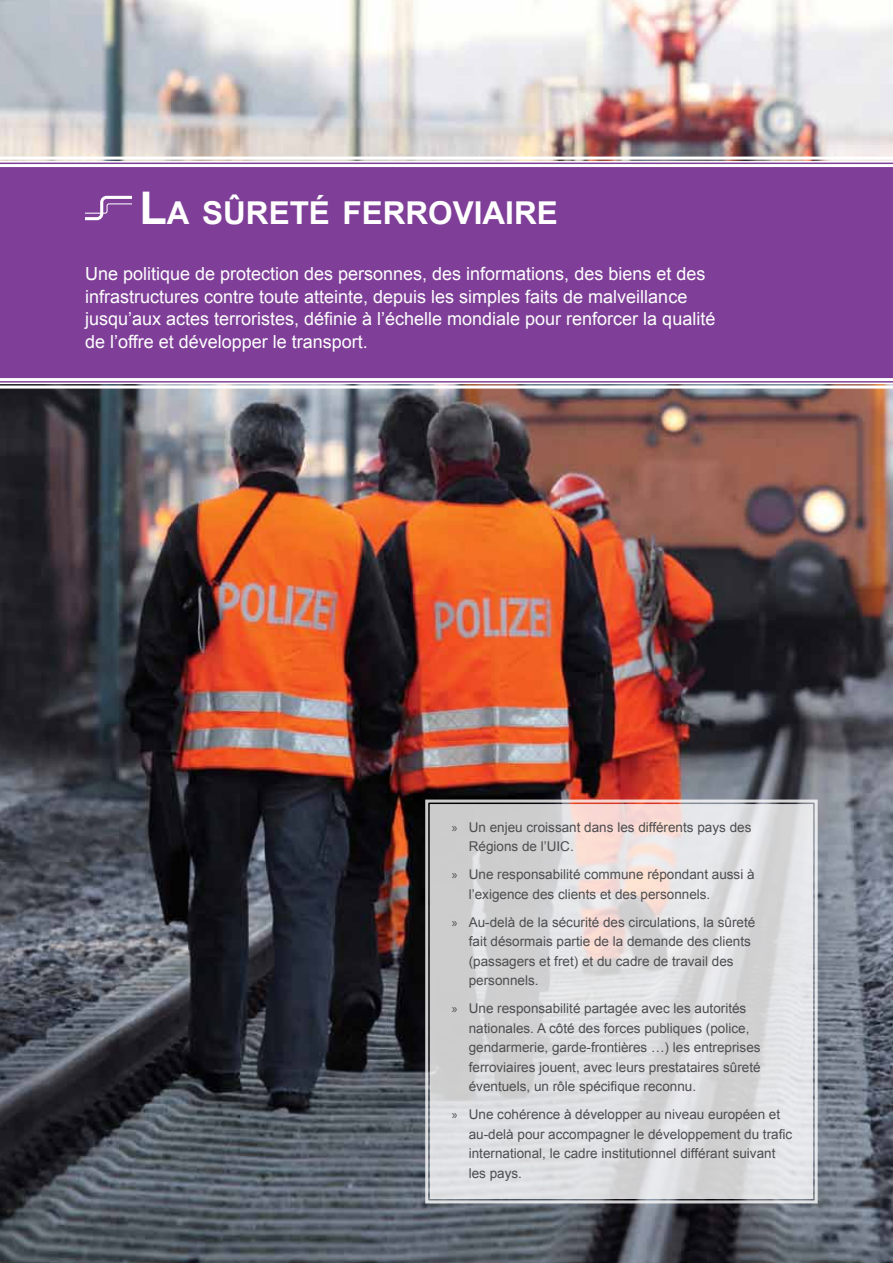
<style>
.page{position:relative;width:893px;height:1263px;background:#fff}
.page>*{position:absolute;margin:0;border:0;box-sizing:border-box;transform-origin:0 0}
.t1{font:700 31.5px "Arial";color:#fff}
.t2{font:18px/22.5px "Arial";color:#fff}
.t3{font:13.5px/19.5px "Arial";color:#4d4d4f}
.s1{font-size:45px}
.s2{font-family:"Myriad Pro"}
</style>
<div class="page">
<img style="left:0;top:0;width:893px;height:1263px">
<img style="left:0;top:155px;width:893px;height:235px">
<svg style="left:0;top:161px;width:893px;height:223px"></svg>
<div style="left:0;top:164px;width:893px;height:217px;background:#7f3f98"></div>
<svg style="left:424px;top:798px;width:395px;height:407px;background:#d7d6d7"></svg>
<div style="left:430px;top:804px;width:383px;height:395px;border:2px solid #fff"></div>
<div style="left:433px;top:807px;width:377px;height:389px;border:3px solid #fff"></div>
<svg style="left:85px;top:196px;width:46px;height:24px"></svg>
<h1 class="t1" style="left:139px;top:192px;width:420px"><span class="s1">L</span>A SÛRETÉ FERROVIAIRE</h1>
<p class="t2" style="left:85px;top:263px;width:632px">Une politique de protection des personnes, des informations, des biens et des infrastructures contre toute atteinte, depuis les simples faits de malveillance jusqu’aux actes terroristes, définie à l’échelle mondiale pour renforcer la qualité de l’offre et développer le transport.</p>
<p class="t3" style="left:469px;top:817px;width:284px;text-indent:-17px"><span class="s2">»</span> Un enjeu croissant dans les différents pays des<br>Régions de l’UIC.</p>
<p class="t3" style="left:469px;top:865px;width:287px;text-indent:-17px"><span class="s2">»</span> Une responsabilité commune répondant aussi à l’exigence des clients et des personnels.</p>
<p class="t3" style="left:469px;top:912px;width:288px;text-indent:-17px"><span class="s2">»</span> Au-delà de la sécurité des circulations, la sûreté fait désormais partie de la demande des clients (passagers et fret) et du cadre de travail des personnels.</p>
<p class="t3" style="left:469px;top:999px;width:293px;text-indent:-17px"><span class="s2">»</span> Une responsabilité partagée avec les autorités nationales. A côté des forces publiques (police, gendarmerie, garde-frontières …) les entreprises ferroviaires jouent, avec leurs prestataires sûreté éventuels, un rôle spécifique reconnu.</p>
<p class="t3" style="left:469px;top:1105px;width:325px;text-indent:-17px"><span class="s2">»</span> Une cohérence à développer au niveau européen et au-delà pour accompagner le développement du trafic international, le cadre institutionnel différant suivant les pays.</p>
</div>
